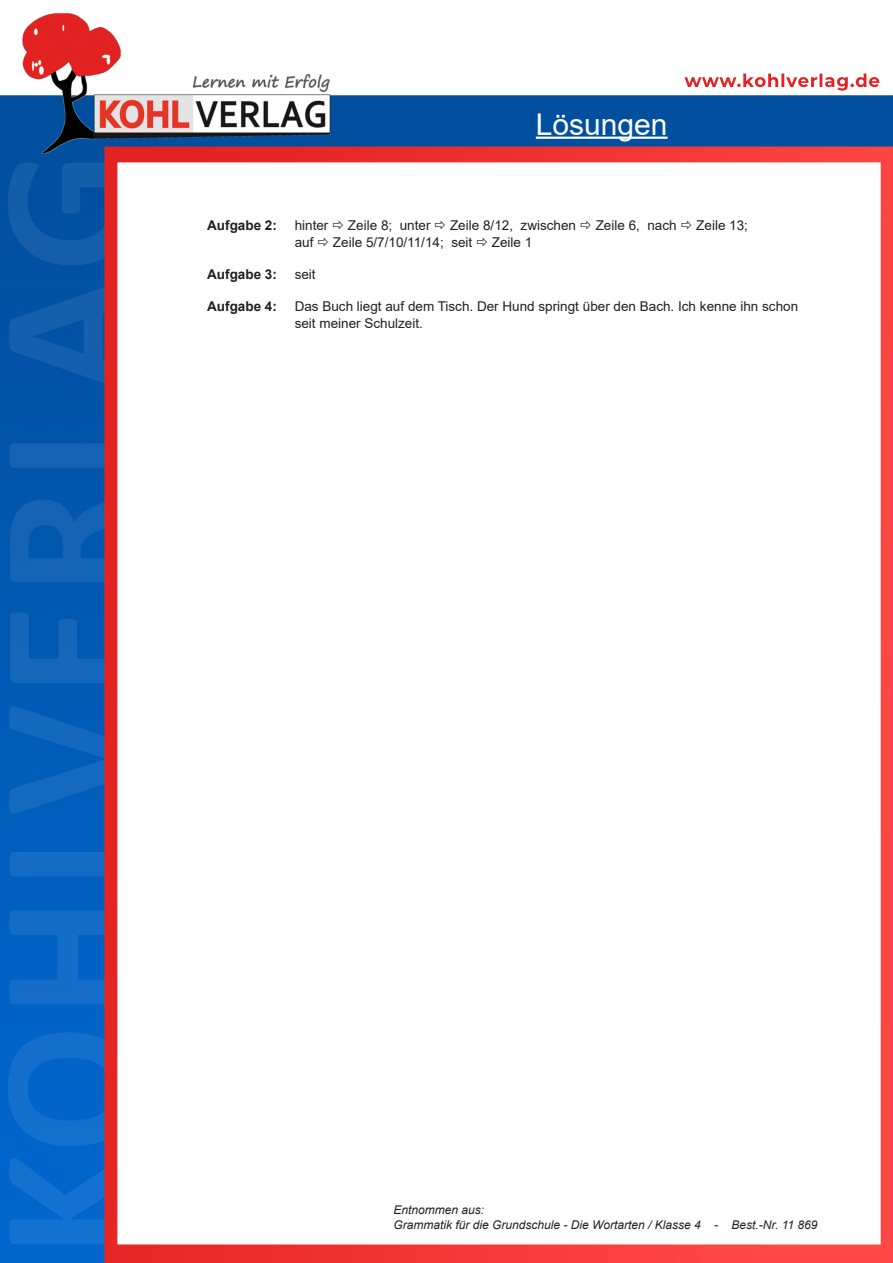
<style>
.page{position:relative;width:893px;height:1263px;background:#fff}
.page>*{position:absolute;margin:0;border:0;box-sizing:border-box;transform-origin:0 0}
.t1{font:30px "Arial";color:#fff}
.t2{font:13.5px/16.2px "Arial";color:#231f20}
.t3{font:700 13.5px "Arial";color:#231f20}
.t4{font:italic 12px/14.4px "Arial";color:#231f20}
</style>
<div class="page">
<img style="left:0;top:13px;width:893px;height:1250px">
<hr style="left:536px;top:137px;width:132px;height:2px;background:#fff">
<svg style="left:333px;top:221px;width:10px;height:9px"></svg>
<svg style="left:435px;top:221px;width:10px;height:9px"></svg>
<svg style="left:581px;top:221px;width:10px;height:9px"></svg>
<svg style="left:682px;top:221px;width:9px;height:9px"></svg>
<svg style="left:318px;top:237px;width:10px;height:9px"></svg>
<svg style="left:477px;top:237px;width:10px;height:9px"></svg>
<h1 class="t1" style="left:536px;top:103px;width:133px">Lösungen</h1>
<p class="t3" style="left:207px;top:216px;width:71px">Aufgabe 2:</p>
<p class="t2" style="left:295px;top:218px;width:35px">hinter</p>
<p class="t2" style="left:348px;top:218px;width:84px">Zeile 8; unter</p>
<p class="t2" style="left:450px;top:218px;width:128px">Zeile 8/12, zwischen</p>
<p class="t2" style="left:596px;top:218px;width:83px">Zeile 6, nach</p>
<p class="t2" style="left:696px;top:218px;width:53px">Zeile 13;</p>
<p class="t2" style="left:295px;top:234px;width:20px">auf</p>
<p class="t2" style="left:333px;top:234px;width:141px">Zeile 5/7/10/11/14; seit</p>
<p class="t2" style="left:492px;top:234px;width:42px">Zeile 1</p>
<p class="t3" style="left:207px;top:265px;width:71px">Aufgabe 3:</p>
<p class="t2" style="left:295px;top:266px;width:23px">seit</p>
<p class="t3" style="left:207px;top:297px;width:71px">Aufgabe 4:</p>
<p class="t2" style="left:295px;top:299px;width:505px">Das Buch liegt auf dem Tisch. Der Hund springt über den Bach. Ich kenne ihn schon seit meiner Schulzeit.</p>
<p class="t4" style="left:393px;top:1203px;width:426px">Entnommen aus:<br>Grammatik für die Grundschule - Die Wortarten / Klasse 4 - Best.-Nr. 11 869</p>
</div>
